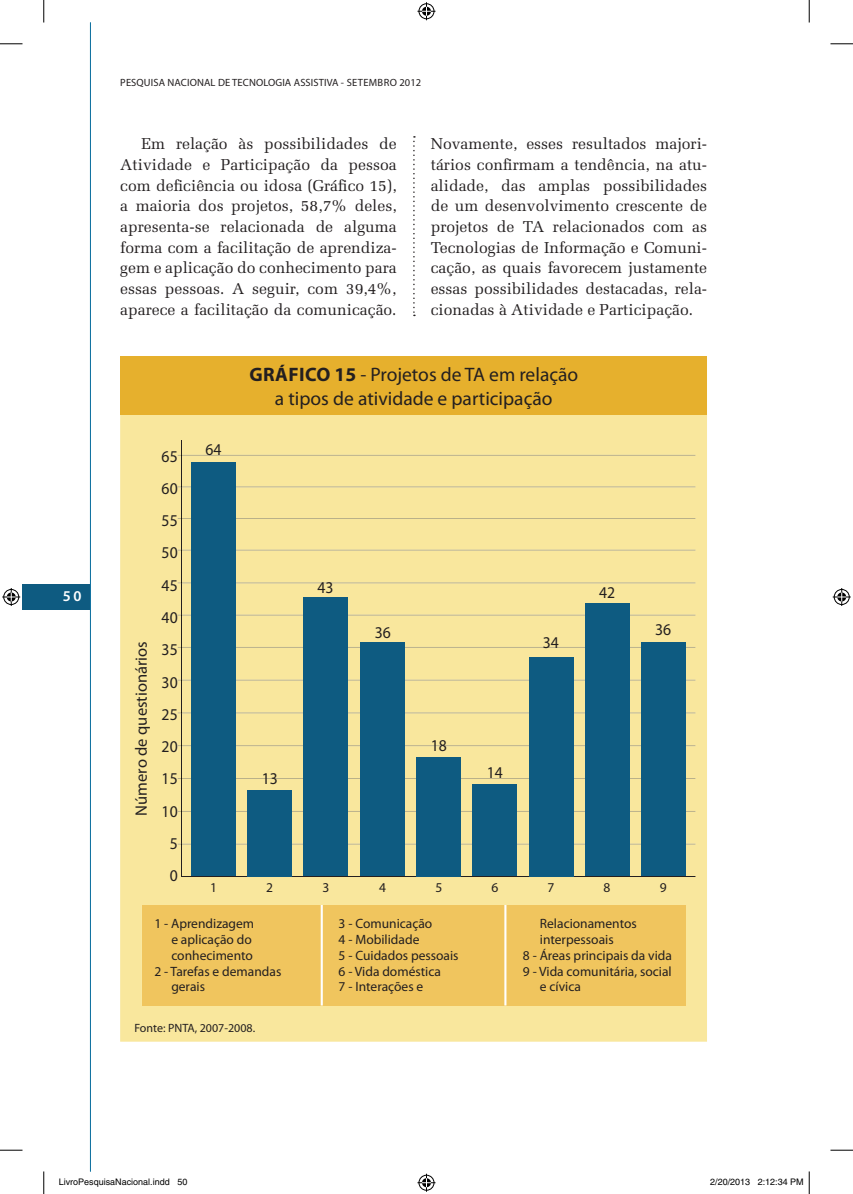
<style>
.page{position:relative;width:853px;height:1194px;background:#fff}
.page>*{position:absolute;margin:0;border:0;box-sizing:border-box;transform-origin:0 0}
.t1{font:19.5px/23.4px "Myriad Pro";color:#231f20;text-align:center}
.t2{font:16.5px/32.2px "Myriad Pro";color:#231f20;text-align:center;scale:.95 1}
.t3{font:16.5px "Myriad Pro";color:#231f20}
.t4{font:15.75px/20.7px "Melior LT Std";color:#231f20;text-align:justify}
.t5{font:600 15px "Myriad Pro";color:#fff}
.t6{font:13.5px/15.8px "Myriad Pro";color:#231f20}
.t7{font:12px "Myriad Pro";color:#231f20}
.t8{font:10.5px "Myriad Pro";letter-spacing:.01em;color:#231f20}
.t9{font:9px "Helvetica";color:#000}
.s1{font-weight:700}
</style>
<div class="page">
<div style="left:22px;top:584px;width:68px;height:25px;background:#0e5b81"></div>
<hr style="left:90px;top:22px;width:1px;height:1149px;background:#1373a1">
<div style="left:120px;top:415px;width:587px;height:626px;background:#f9e79d"></div>
<div style="left:162px;top:483px;width:15px;height:11px;background:#f9e79d"></div>
<div style="left:162px;top:547px;width:15px;height:11px;background:#f9e79d"></div>
<div style="left:162px;top:612px;width:15px;height:11px;background:#f9e79d"></div>
<div style="left:162px;top:676px;width:15px;height:11px;background:#f9e79d"></div>
<div style="left:162px;top:741px;width:15px;height:11px;background:#f9e79d"></div>
<div style="left:163px;top:805px;width:14px;height:11px;background:#f9e79d"></div>
<hr style="left:181px;top:440px;width:1px;height:435px;background:#231f20">
<div style="left:142px;top:904px;width:543px;height:101px;background:#f0c55e"></div>
<hr style="left:504px;top:904px;width:2px;height:101px;background:#fff">
<hr style="left:321px;top:904px;width:2px;height:101px;background:#fff">
<div style="left:120px;top:356px;width:587px;height:59px;background:#e6b02d"></div>
<hr style="left:182px;top:875px;width:513px;height:1px;background:#231f20">
<hr style="left:182px;top:843px;width:513px;height:1px;background:#a59a6b">
<hr style="left:182px;top:810px;width:513px;height:1px;background:#a59a6b">
<hr style="left:182px;top:778px;width:513px;height:1px;background:#a59a6b">
<hr style="left:182px;top:745px;width:513px;height:1px;background:#a59a6b">
<hr style="left:182px;top:712px;width:513px;height:1px;background:#a59a6b">
<hr style="left:182px;top:679px;width:513px;height:1px;background:#a59a6b">
<hr style="left:182px;top:646px;width:513px;height:1px;background:#a59a6b">
<hr style="left:182px;top:614px;width:513px;height:1px;background:#a59a6b">
<hr style="left:182px;top:582px;width:513px;height:1px;background:#a59a6b">
<hr style="left:182px;top:549px;width:513px;height:1px;background:#a59a6b">
<hr style="left:182px;top:518px;width:513px;height:1px;background:#a59a6b">
<hr style="left:182px;top:486px;width:513px;height:1px;background:#a59a6b">
<hr style="left:182px;top:455px;width:513px;height:1px;background:#a59a6b">
<svg style="left:178px;top:440px;width:4px;height:16px"></svg>
<div style="left:416px;top:756px;width:45px;height:119px;background:#0e5b81"></div>
<div style="left:360px;top:642px;width:45px;height:233px;background:#0e5b81"></div>
<div style="left:303px;top:597px;width:45px;height:278px;background:#0e5b81"></div>
<div style="left:247px;top:789px;width:45px;height:86px;background:#0e5b81"></div>
<div style="left:191px;top:462px;width:45px;height:413px;background:#0e5b81"></div>
<div style="left:473px;top:784px;width:44px;height:91px;background:#0e5b81"></div>
<div style="left:529px;top:657px;width:44px;height:218px;background:#0e5b81"></div>
<div style="left:585px;top:603px;width:44px;height:272px;background:#0e5b81"></div>
<div style="left:641px;top:642px;width:44px;height:233px;background:#0e5b81"></div>
<svg style="left:413px;top:136px;width:2px;height:180px"></svg>
<svg style="left:0;top:44px;width:22px;height:1px"></svg>
<svg style="left:830px;top:44px;width:23px;height:1px"></svg>
<svg style="left:0;top:1149px;width:22px;height:1px"></svg>
<svg style="left:830px;top:1149px;width:23px;height:1px"></svg>
<svg style="left:44px;top:0;width:1px;height:22px"></svg>
<svg style="left:44px;top:1171px;width:1px;height:22px"></svg>
<svg style="left:809px;top:0;width:1px;height:22px"></svg>
<svg style="left:417px;top:2px;width:18px;height:18px"></svg>
<svg style="left:417px;top:1173px;width:18px;height:18px"></svg>
<svg style="left:2px;top:588px;width:18px;height:18px"></svg>
<svg style="left:833px;top:588px;width:18px;height:18px"></svg>
<div style="left:182px;top:1177px;width:5px;height:8px;border:1px solid #fff;border-radius:50%"></div>
<svg style="left:808px;top:1171px;width:2px;height:22px"></svg>
<p class="t8" style="left:120px;top:76px;width:302px">PESQUISA NACIONAL DE TECNOLOGIA ASSISTIVA - SETEMBRO 2012</p>
<p class="t4" style="left:120px;top:133px;width:278px;text-indent:21px">Em relação às possibilidades de Atividade e Participação da pessoa com deficiência ou idosa (Gráfico 15), a maioria dos projetos, 58,7% deles, apresenta-se relacionada de alguma forma com a facilitação de aprendiza&shy;gem e aplicação do conhecimento para essas pessoas. A seguir, com 39,4%, aparece a facilitação da comunicação.</p>
<p class="t4" style="left:431px;top:133px;width:278px">Novamente, esses resultados majori&shy;tários confirmam a tendência, na atu&shy;alidade, das amplas possibilidades de um desenvolvimento crescente de projetos de TA relacionados com as Tecnologias de Informação e Comuni&shy;cação, as quais favorecem justamente essas possibilidades destacadas, rela&shy;cionadas à Atividade e Participação.</p>
<p class="t5" style="left:63px;top:586px;width:20px">50</p>
<p class="t1" style="left:249px;top:362px;width:330px"><span class="s1">GRÁFICO 15</span> - Projetos de TA em relação a tipos de atividade e participação</p>
<p class="t2" style="left:205px;top:432px;width:18px">64</p>
<p class="t2" style="left:162px;top:439px;width:18px">65<br>60<br>55<br>50<br>45<br>40<br>35<br>30<br>25<br>20<br>15<br>10<br>5<br>0</p>
<p class="t6" style="left:154px;top:915px;width:101px">1 - Aprendizagem</p>
<p class="t6" style="left:171px;top:931px;width:82px">e aplicação do</p>
<p class="t6" style="left:171px;top:946px;width:83px">conhecimento</p>
<p class="t6" style="left:154px;top:962px;width:129px">2 - Tarefas e demandas</p>
<p class="t6" style="left:171px;top:978px;width:35px">gerais</p>
<p class="t2" style="left:317px;top:570px;width:18px">43</p>
<p class="t2" style="left:599px;top:576px;width:18px">42</p>
<p class="t2" style="left:655px;top:613px;width:18px">36</p>
<p class="t2" style="left:375px;top:615px;width:18px">36</p>
<p class="t2" style="left:543px;top:626px;width:18px">34</p>
<p class="t3" style="left:131px;top:815px;width:176px;rotate:-90deg">Número de questionários</p>
<p class="t2" style="left:431px;top:729px;width:18px">18</p>
<p class="t2" style="left:487px;top:755px;width:18px">14</p>
<p class="t2" style="left:262px;top:762px;width:18px">13</p>
<p class="t6" style="left:210px;top:879px;width:8px">1</p>
<p class="t6" style="left:266px;top:879px;width:8px">2</p>
<p class="t6" style="left:322px;top:879px;width:8px">3</p>
<p class="t6" style="left:379px;top:879px;width:8px">4</p>
<p class="t6" style="left:435px;top:879px;width:8px">5</p>
<p class="t6" style="left:491px;top:879px;width:8px">6</p>
<p class="t6" style="left:547px;top:879px;width:8px">7</p>
<p class="t6" style="left:604px;top:879px;width:8px">8</p>
<p class="t6" style="left:660px;top:879px;width:8px">9</p>
<p class="t6" style="left:339px;top:915px;width:121px">3 - Comunicação<br>4 - Mobilidade<br>5 - Cuidados pessoais<br>6 - Vida doméstica<br>7 - Interações e</p>
<p class="t6" style="left:540px;top:915px;width:98px">Relacionamentos</p>
<p class="t6" style="left:540px;top:931px;width:75px">interpessoais</p>
<p class="t6" style="left:523px;top:946px;width:151px">8 - Áreas principais da vida</p>
<p class="t6" style="left:523px;top:962px;width:150px">9 - Vida comunitária, social</p>
<p class="t6" style="left:540px;top:978px;width:43px">e cívica</p>
<p class="t7" style="left:134px;top:1020px;width:122px">Fonte: PNTA, 2007-2008.</p>
<p class="t9" style="left:59px;top:1176px;width:130px">LivroPesquisaNacional.indd 50</p>
<p class="t9" style="left:710px;top:1176px;width:95px">2/20/2013 2:12:34 PM</p>
</div>
